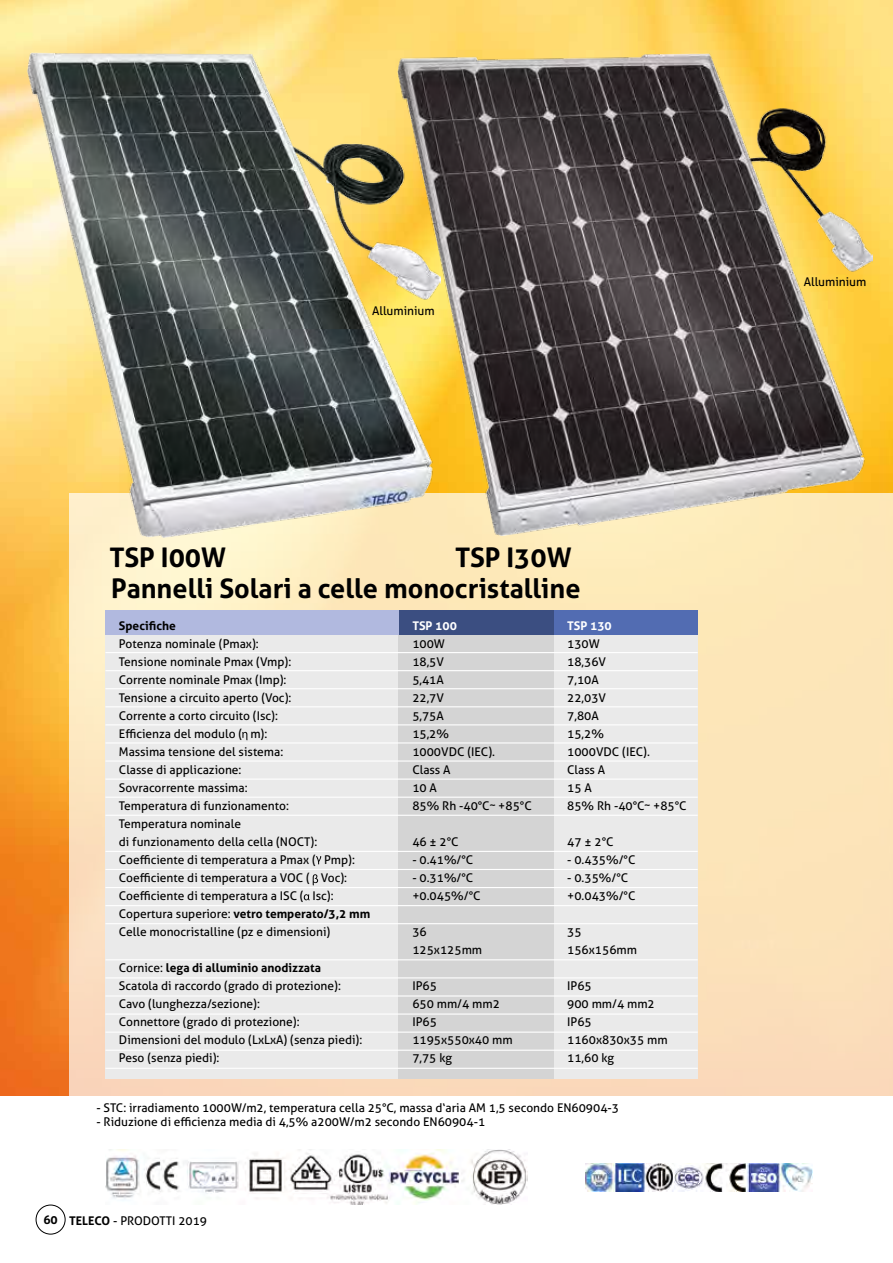
<style>
.page{position:relative;width:893px;height:1263px;background:#fff}
.page>*{position:absolute;margin:0;border:0;box-sizing:border-box;transform-origin:0 0}
.t1{font:700 27px "Aller";color:#000}
.t2{font:12px/18px "Aller";color:#000}
.t3{font:700 12px "Aller";color:#fff}
.t4{font:700 12px "Aller";color:#000}
.s1{font-weight:700}
</style>
<div class="page">
<img style="left:0;top:0;width:893px;height:1096px">
<svg style="left:69px;top:493px;width:824px;height:603px;background:#fbe4bb"></svg>
<div style="left:105px;top:635px;width:593px;height:444px;background:#eaeaea"></div>
<div style="left:36px;top:1204px;width:30px;height:30px;border:1px solid #000;border-radius:50%"></div>
<img style="left:105px;top:1150px;width:423px;height:54px">
<img style="left:586px;top:1163px;width:226px;height:28px">
<img style="left:27px;top:52px;width:414px;height:485px">
<img style="left:398px;top:54px;width:474px;height:481px">
<div style="left:398px;top:611px;width:300px;height:24px;background:#526cb2"></div>
<svg style="left:398px;top:611px;width:156px;height:468px;background:#cccdd0"></svg>
<hr style="left:105px;top:652px;width:593px;height:1px;background:#fff">
<hr style="left:105px;top:670px;width:593px;height:1px;background:#fff">
<hr style="left:105px;top:688px;width:593px;height:1px;background:#fff">
<hr style="left:105px;top:706px;width:593px;height:1px;background:#fff">
<hr style="left:105px;top:724px;width:593px;height:1px;background:#fff">
<hr style="left:105px;top:742px;width:593px;height:1px;background:#fff">
<hr style="left:105px;top:760px;width:593px;height:2px;background:#fff">
<hr style="left:105px;top:778px;width:593px;height:2px;background:#fff">
<hr style="left:105px;top:797px;width:593px;height:1px;background:#fff">
<hr style="left:105px;top:815px;width:593px;height:1px;background:#fff">
<hr style="left:105px;top:851px;width:593px;height:1px;background:#fff">
<hr style="left:105px;top:869px;width:593px;height:1px;background:#fff">
<hr style="left:105px;top:887px;width:593px;height:1px;background:#fff">
<hr style="left:105px;top:905px;width:593px;height:1px;background:#fff">
<hr style="left:105px;top:923px;width:593px;height:1px;background:#fff">
<hr style="left:105px;top:959px;width:593px;height:1px;background:#fff">
<hr style="left:105px;top:977px;width:593px;height:1px;background:#fff">
<hr style="left:105px;top:995px;width:593px;height:1px;background:#fff">
<hr style="left:105px;top:1013px;width:593px;height:1px;background:#fff">
<hr style="left:105px;top:1031px;width:593px;height:2px;background:#fff">
<hr style="left:105px;top:1050px;width:593px;height:1px;background:#fff">
<hr style="left:105px;top:1068px;width:593px;height:1px;background:#fff">
<div style="left:105px;top:611px;width:293px;height:24px;background:#b1b9df"></div>
<svg style="left:242px;top:732px;width:5px;height:8px"></svg>
<svg style="left:316px;top:856px;width:5px;height:8px"></svg>
<svg style="left:313px;top:874px;width:5px;height:11px"></svg>
<svg style="left:304px;top:894px;width:6px;height:6px"></svg>
<h1 class="t1" style="left:109px;top:540px;width:118px">TSP I00W</h1>
<p class="t2" style="left:372px;top:302px;width:64px">Alluminium</p>
<h1 class="t1" style="left:455px;top:540px;width:118px">TSP I30W</h1>
<h1 class="t1" style="left:111px;top:571px;width:471px">Pannelli Solari a celle monocristalline</h1>
<p class="t4" style="left:119px;top:619px;width:58px">Specifiche</p>
<p class="t2" style="left:119px;top:635px;width:253px">Potenza nominale (Pmax):<br>Tensione nominale Pmax (Vmp):<br>Corrente nominale Pmax (Imp):<br>Tensione a circuito aperto (Voc):<br>Corrente a corto circuito (Isc):<br>Efficienza del modulo ( m):<br>Massima tensione del sistema:<br>Classe di applicazione:<br>Sovracorrente massima:<br>Temperatura di funzionamento:<br>Temperatura nominale<br>di funzionamento della cella (NOCT):<br>Coefficiente di temperatura a Pmax ( Pmp):<br>Coefficiente di temperatura a VOC ( Voc):<br>Coefficiente di temperatura a ISC ( Isc):<br>Copertura superiore: <span class="s1">vetro temperato/3,2 mm </span>Celle monocristalline (pz e dimensioni)</p>
<p class="t2" style="left:119px;top:959px;width:245px">Cornice: <span class="s1">lega di alluminio anodizzata </span>Scatola di raccordo (grado di protezione):<br>Cavo (lunghezza/sezione):<br>Connettore (grado di protezione):<br>Dimensioni del modulo (LxLxA) (senza piedi):<br>Peso (senza piedi):</p>
<p class="t3" style="left:412px;top:619px;width:46px">TSP 100</p>
<p class="t2" style="left:412px;top:635px;width:121px">100W<br>18,5V<br>5,41A<br>22,7V<br>5,75A<br>15,2%<br>1000VDC (IEC).<br>Class A<br>10 A<br>85% Rh -40°C~ +85°C</p>
<p class="t2" style="left:412px;top:833px;width:48px">46 ± 2°C</p>
<p class="t2" style="left:412px;top:851px;width:63px">- 0.41%/°C</p>
<p class="t2" style="left:412px;top:869px;width:70px">- 0.31%/°C +0.045%/°C</p>
<p class="t2" style="left:412px;top:923px;width:71px">36<br>125x125mm</p>
<p class="t2" style="left:412px;top:977px;width:102px">IP65<br>650 mm/4 mm2<br>IP65<br>1195x550x40 mm<br>7,75 kg</p>
<p class="t3" style="left:567px;top:619px;width:46px">TSP 130</p>
<p class="t2" style="left:567px;top:635px;width:121px">130W<br>18,36V<br>7,10A<br>22,03V<br>7,80A<br>15,2%<br>1000VDC (IEC).<br>Class A<br>15 A<br>85% Rh -40°C~ +85°C</p>
<p class="t2" style="left:567px;top:833px;width:48px">47 ± 2°C</p>
<p class="t2" style="left:567px;top:851px;width:70px">- 0.435%/°C</p>
<p class="t2" style="left:567px;top:869px;width:70px">- 0.35%/°C +0.043%/°C</p>
<p class="t2" style="left:567px;top:923px;width:71px">35<br>156x156mm</p>
<p class="t2" style="left:567px;top:977px;width:102px">IP65<br>900 mm/4 mm2<br>IP65<br>1160x830x35 mm<br>11,60 kg</p>
<p class="t2" style="left:96px;top:1098px;width:524px">- STC: irradiamento 1000W/m2, temperatura cella 25°C, massa d‘aria AM 1,5 secondo EN60904-3</p>
<p class="t2" style="left:96px;top:1112px;width:390px">- Riduzione di efficienza media di 4,5% a200W/m2 secondo EN60904-1</p>
<p class="t2" style="left:43px;top:1212px;width:165px"><span class="s1">60 TELECO</span> - PRODOTTI 2019</p>
<p class="t2" style="left:804px;top:272px;width:64px">Alluminium</p>
</div>
